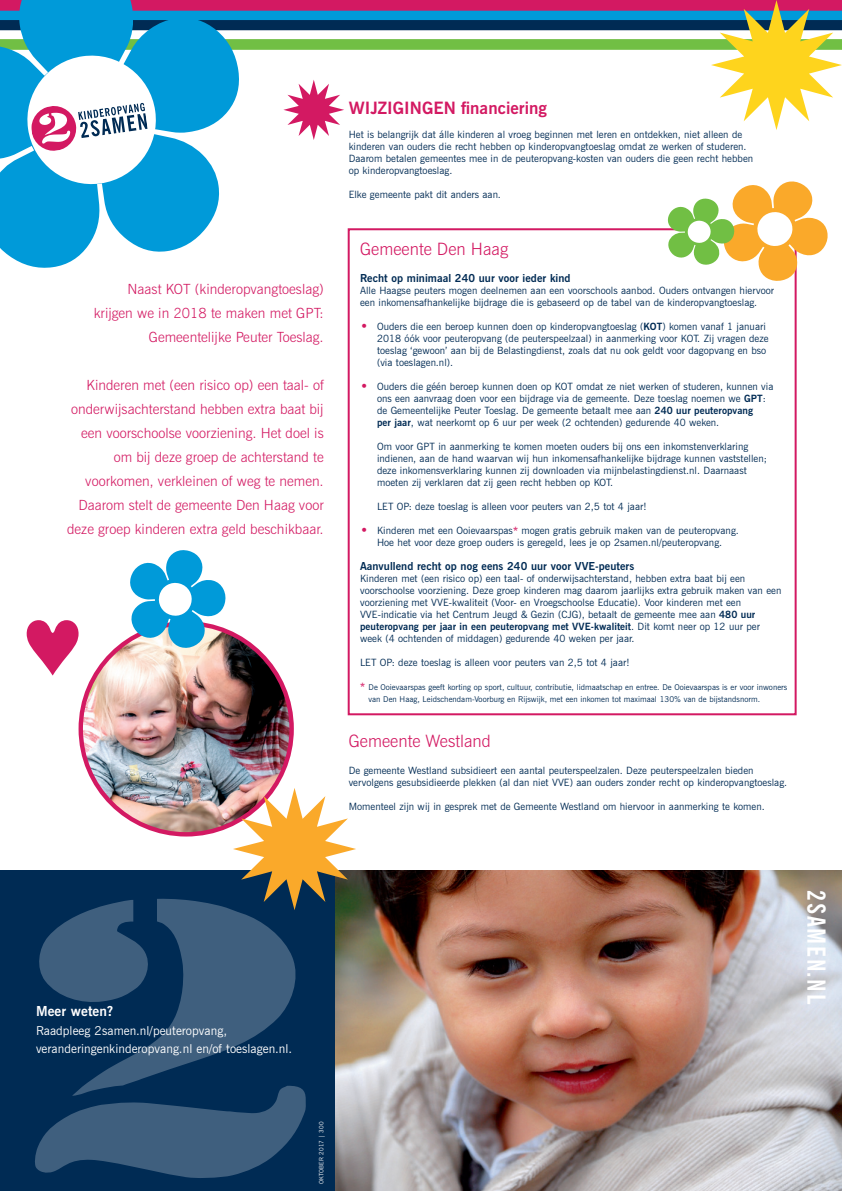
<style>
.page{position:relative;width:842px;height:1191px;background:#fff}
.page>*{position:absolute;margin:0;border:0;box-sizing:border-box;transform-origin:0 0}
.Hoofdkop{font:700 condensed 24.8px "News Gothic BT";letter-spacing:.07em;color:#fff}
.TUSSENKOPJES{font:300 17px "News Gothic BT";color:#d31962}
.TUSSENKOPJES-2{font:700 17px "News Gothic BT";color:#d31962}
.INZETTEKST{font:300 14px/24px "News Gothic BT";color:#d31962;text-align:right}
.Normaal{font:700 13.8px "News Gothic BT";letter-spacing:.005em;color:#fff}
.BROOD_MAP{font:12.2px "News Gothic BT";letter-spacing:.005em;color:#fff}
.TUSSENKOPJE{font:700 11px "News Gothic BT";letter-spacing:.005em;color:#002b54}
.BROOD{font:10px/12px "News Gothic BT";letter-spacing:.005em;color:#002b54}
.BROOD-2{font:8px "News Gothic BT";letter-spacing:.005em;color:#002b54}
.brood{font:6px "News Gothic BT";letter-spacing:.02em;color:#fff}
.s1{font-size:14px;color:#d31962}
.s2{font-weight:700}
.s3{font-weight:700;color:#d31962}
.s4{font-weight:700;font-size:10px;color:#d31962}
</style>
<div class="page">
<svg style="left:283px;top:80px;width:61px;height:60px"></svg>
<div style="left:0;top:39px;width:842px;height:11px;background:#71bf44"></div>
<div style="left:0;top:20px;width:842px;height:10px;background:#002b54"></div>
<div style="left:0;top:9px;width:842px;height:11px;background:#009ad9"></div>
<div style="left:0;top:0;width:842px;height:11px;background:#d31962"></div>
<div style="left:0;top:870px;width:336px;height:321px;background:#002b54"></div>
<svg style="left:35px;top:898px;width:271px;height:280px;fill:#3f5f7e"></svg>
<img style="left:336px;top:870px;width:506px;height:321px">
<img style="left:81px;top:623px;width:211px;height:211px;border-radius:104px">
<svg style="left:27px;top:620px;width:52px;height:55px"></svg>
<svg style="left:0;top:0;width:241px;height:268px;fill:#009ad9"></svg>
<svg style="left:23px;top:51px;width:138px;height:152px"></svg>
<div style="left:348px;top:228px;width:449px;height:487px;border:2px solid #d31962"></div>
<svg style="left:129px;top:550px;width:97px;height:98px"></svg>
<svg style="left:233px;top:788px;width:123px;height:122px"></svg>
<svg style="left:711px;top:0;width:131px;height:130px"></svg>
<svg style="left:667px;top:181px;width:161px;height:100px"></svg>
<p class="INZETTEKST" style="left:94px;top:277px;width:231px">Naast KOT (kinderopvangtoeslag) krijgen we in 2018 te maken met GPT:<br>Gemeentelijke Peuter Toeslag.</p>
<p class="INZETTEKST" style="left:67px;top:373px;width:258px">Kinderen met (een risico op) een taal- of onderwijsachterstand hebben extra baat bij een voorschoolse voorziening. Het doel is om bij deze groep de achterstand te voorkomen, verkleinen of weg te nemen.<br>Daarom stelt de gemeente Den Haag voor deze groep kinderen extra geld beschikbaar.</p>
<p class="TUSSENKOPJES-2" style="left:349px;top:97px;width:200px">WIJZIGINGEN financiering</p>
<p class="BROOD" style="left:349px;top:128px;width:395px">Het is belangrijk dat álle kinderen al vroeg beginnen met leren en ontdekken, niet alleen de</p>
<p class="BROOD" style="left:349px;top:140px;width:399px">kinderen van ouders die recht hebben op kinderopvangtoeslag omdat ze werken of studeren.</p>
<p class="BROOD" style="left:349px;top:152px;width:406px">Daarom betalen gemeentes mee in de peuteropvang-kosten van ouders die geen recht hebben</p>
<p class="BROOD" style="left:349px;top:164px;width:105px">op kinderopvangtoeslag.</p>
<p class="BROOD" style="left:349px;top:188px;width:154px">Elke gemeente pakt dit anders aan.</p>
<p class="TUSSENKOPJES" style="left:360px;top:238px;width:150px">Gemeente Den Haag</p>
<p class="TUSSENKOPJE" style="left:360px;top:271px;width:212px">Recht op minimaal 240 uur voor ieder kind</p>
<p class="BROOD" style="left:360px;top:284px;width:416px">Alle Haagse peuters mogen deelnemen aan een voorschools aanbod. Ouders ontvangen hiervoor een inkomensafhankelijke bijdrage die is gebaseerd op de tabel van de kinderopvangtoeslag.</p>
<p class="BROOD" style="left:360px;top:320px;width:407px"><span class="s1">•</span> Ouders die een beroep kunnen doen op kinderopvangtoeslag (<span class="s2">KOT</span>) komen vanaf 1 januari</p>
<p class="BROOD" style="left:377px;top:332px;width:393px">2018 óók voor peuteropvang (de peuterspeelzaal) in aanmerking voor KOT. Zij vragen deze toeslag ‘gewoon’ aan bij de Belastingdienst, zoals dat nu ook geldt voor dagopvang en bso (via toeslagen.nl).</p>
<p class="BROOD" style="left:360px;top:380px;width:415px"><span class="s1">•</span> Ouders die géén beroep kunnen doen op KOT omdat ze niet werken of studeren, kunnen via</p>
<p class="BROOD" style="left:377px;top:392px;width:390px">ons een aanvraag doen voor een bijdrage via de gemeente. Deze toeslag noemen we <span class="s2">GPT</span>: de Gemeentelijke Peuter Toeslag. De gemeente betaalt mee aan <span class="s2">240 uur peuteropvang per jaar</span>, wat neerkomt op 6 uur per week (2 ochtenden) gedurende 40 weken.</p>
<p class="BROOD" style="left:377px;top:440px;width:391px">Om voor GPT in aanmerking te komen moeten ouders bij ons een inkomstenverklaring indienen, aan de hand waarvan wij hun inkomensafhankelijke bijdrage kunnen vaststellen; deze inkomensverklaring kunnen zij downloaden via mijnbelastingdienst.nl. Daarnaast moeten zij verklaren dat zij geen recht hebben op KOT.</p>
<p class="BROOD" style="left:377px;top:500px;width:271px">LET OP: deze toeslag is alleen voor peuters van 2,5 tot 4 jaar!</p>
<p class="BROOD" style="left:360px;top:524px;width:380px"><span class="s1">•</span> Kinderen met een Ooievaarspas<span class="s3">*</span> mogen gratis gebruik maken van de peuteropvang.</p>
<p class="BROOD" style="left:377px;top:536px;width:347px">Hoe het voor deze groep ouders is geregeld, lees je op 2samen.nl/peuteropvang.</p>
<p class="TUSSENKOPJE" style="left:360px;top:559px;width:276px">Aanvullend recht op nog eens 240 uur voor VVE-peuters</p>
<p class="BROOD" style="left:360px;top:572px;width:423px">Kinderen met (een risico op) een taal- of onderwijsachterstand, hebben extra baat bij een voorschoolse voorziening. Deze groep kinderen mag daarom jaarlijks extra gebruik maken van een voorziening met VVE-kwaliteit (Voor- en Vroegschoolse Educatie). Voor kinderen met een VVE-indicatie via het Centrum Jeugd &amp; Gezin (CJG), betaalt de gemeente mee aan <span class="s2">480 uur peuteropvang per jaar in een peuteropvang met VVE-kwaliteit</span>. Dit komt neer op 12 uur per week (4 ochtenden of middagen) gedurende 40 weken per jaar.</p>
<p class="BROOD" style="left:360px;top:656px;width:271px">LET OP: deze toeslag is alleen voor peuters van 2,5 tot 4 jaar!</p>
<p class="BROOD-2" style="left:360px;top:682px;width:429px"><span class="s4">*</span> De Ooievaarspas geeft korting op sport, cultuur, contributie, lidmaatschap en entree. De Ooievaarspas is er voor inwoners</p>
<p class="BROOD-2" style="left:369px;top:694px;width:393px">van Den Haag, Leidschendam-Voorburg en Rijswijk, met een inkomen tot maximaal 130% van de bijstandsnorm.</p>
<p class="TUSSENKOPJES" style="left:349px;top:730px;width:144px">Gemeente Westland</p>
<p class="BROOD" style="left:349px;top:764px;width:406px">De gemeente Westland subsidieert een aantal peuterspeelzalen. Deze peuterspeelzalen bieden</p>
<p class="BROOD" style="left:349px;top:776px;width:440px">vervolgens gesubsidieerde plekken (al dan niet VVE) aan ouders zonder recht op kinderopvangtoeslag.</p>
<p class="BROOD" style="left:349px;top:800px;width:417px">Momenteel zijn wij in gesprek met de Gemeente Westland om hiervoor in aanmerking te komen.</p>
<p class="Normaal" style="left:36px;top:1003px;width:79px">Meer weten?</p>
<p class="BROOD_MAP" style="left:36px;top:1023px;width:193px">Raadpleeg 2samen.nl/peuteropvang,</p>
<p class="BROOD_MAP" style="left:36px;top:1041px;width:258px">veranderingenkinderopvang.nl en/of toeslagen.nl.</p>
<p class="brood" style="left:318px;top:1183px;width:64px;rotate:-90deg">OKTOBER 2017 | 300</p>
<p class="Hoofdkop" style="left:832px;top:890px;width:115px;rotate:90deg">2SAMEN.NL</p>
</div>
